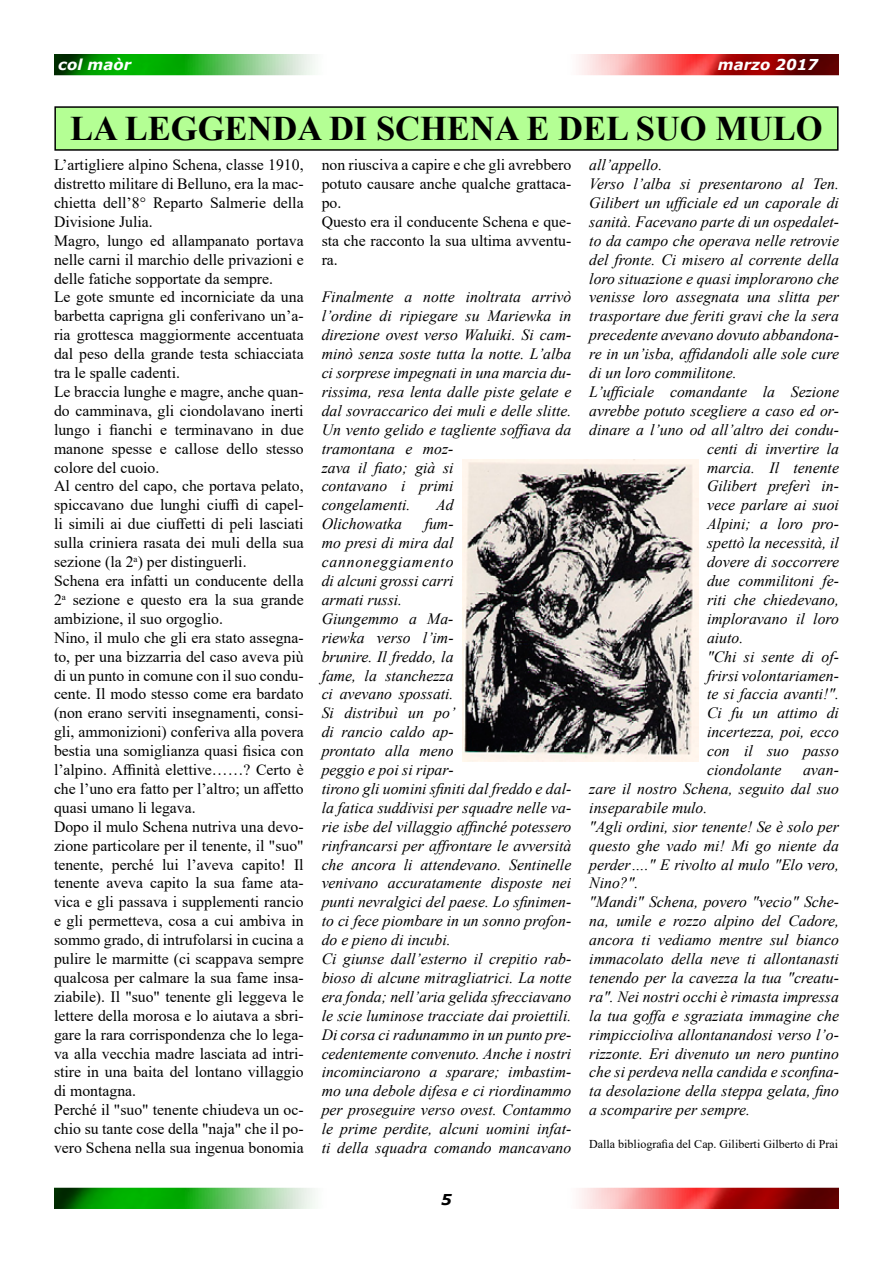
<style>
.page{position:relative;width:893px;height:1263px;background:#fff}
.page>*{position:absolute;margin:0;border:0;box-sizing:border-box;transform-origin:0 0}
.t1{font:700 34.5px "Times New Roman";color:#000}
.t2{font:italic 15.75px/18.9px "Times New Roman";color:#000}
.t3{font:15.75px/18.9px "Times New Roman";color:#000}
.t4{font:italic 700 15px "Verdana";color:#fff}
.t5{font:italic 700 15px "Verdana";color:#000}
.t6{font:12px "Times New Roman";color:#000}
</style>
<div class="page">
<img style="left:54px;top:54px;width:785px;height:21px">
<img style="left:54px;top:1188px;width:785px;height:21px">
<div style="left:55px;top:107px;width:783px;height:43px;background:#b4ff94"></div>
<div style="left:54px;top:106px;width:784px;height:45px;border:2px solid #000"></div>
<img style="left:462px;top:459px;width:237px;height:302px">
<p class="t4" style="left:58px;top:54px;width:75px">col maòr</p>
<p class="t4" style="left:718px;top:54px;width:102px">marzo 2017</p>
<h1 class="t1" style="left:70px;top:103px;width:754px">LA LEGGENDA DI SCHENA E DEL SUO MULO</h1>
<p class="t3" style="left:54px;top:155px;width:251px">L’artigliere alpino Schena, classe 1910, distretto militare di Belluno, era la mac&shy;chietta dell’8° Reparto Salmerie della Divisione Julia.<br>Magro, lungo ed allampanato portava nelle carni il marchio delle privazioni e delle fatiche sopportate da sempre.<br>Le gote smunte ed incorniciate da una barbetta caprigna gli conferivano un’a&shy;ria grottesca maggiormente accentuata dal peso della grande testa schiacciata tra le spalle cadenti.<br>Le braccia lunghe e magre, anche quan&shy;do camminava, gli ciondolavano inerti lungo i fianchi e terminavano in due manone spesse e callose dello stesso colore del cuoio.<br>Al centro del capo, che portava pelato, spiccavano due lunghi ciuffi di capel&shy;li simili ai due ciuffetti di peli lasciati sulla criniera rasata dei muli della sua sezione (la 2<sup>a</sup>) per distinguerli.<br>Schena era infatti un conducente della 2<sup>a</sup> sezione e questo era la sua grande ambizione, il suo orgoglio.<br>Nino, il mulo che gli era stato assegna&shy;to, per una bizzarria del caso aveva più di un punto in comune con il suo condu&shy;cente. Il modo stesso come era bardato (non erano serviti insegnamenti, consi&shy;gli, ammonizioni) conferiva alla povera bestia una somiglianza quasi fisica con l’alpino. Affinità elettive……? Certo è che l’uno era fatto per l’altro; un affetto quasi umano li legava.<br>Dopo il mulo Schena nutriva una devo&shy;zione particolare per il tenente, il "suo" tenente, perché lui l’aveva capito! Il tenente aveva capito la sua fame ata&shy;vica e gli passava i supplementi rancio e gli permetteva, cosa a cui ambiva in sommo grado, di intrufolarsi in cucina a pulire le marmitte (ci scappava sempre qualcosa per calmare la sua fame insa&shy;ziabile). Il "suo" tenente gli leggeva le lettere della morosa e lo aiutava a sbri&shy;gare la rara corrispondenza che lo lega&shy;va alla vecchia madre lasciata ad intri&shy;stire in una baita del lontano villaggio di montagna.<br>Perché il "suo" tenente chiudeva un oc&shy;chio su tante cose della "naja" che il po&shy;vero Schena nella sua ingenua bonomia</p>
<p class="t3" style="left:322px;top:155px;width:251px">non riusciva a capire e che gli avrebbero potuto causare anche qualche grattaca&shy;po.<br>Questo era il conducente Schena e que&shy;sta che racconto la sua ultima avventu&shy;ra.</p>
<p class="t2" style="left:322px;top:287px;width:251px">Finalmente a notte inoltrata arrivò l’ordine di ripiegare su Mariewka in direzione ovest verso Waluiki. Si cam&shy;minò senza soste tutta la notte. L’alba ci sorprese impegnati in una marcia du&shy;rissima, resa lenta dalle piste gelate e dal sovraccarico dei muli e delle slitte.<br>Un vento gelido e tagliente soffiava da tramontana e moz-<br>zava il fiato; già si<br>contavano i primi<br>congelamenti.</p>
<p class="t2" style="left:436px;top:495px;width:19px">Ad</p>
<p class="t2" style="left:322px;top:514px;width:251px;text-indent:103px">fum-<br>mo presi di mira dal cannoneggiamento<br>di alcuni grossi carri<br>armati russi.<br>Giungemmo a Ma-<br>riewka verso l’im-<br>brunire. Il freddo, la<br>fame, la stanchezza<br>ci avevano spossati.<br>Si distribuì un po’<br>di rancio caldo ap-<br>prontato alla meno<br>peggio e poi si ripar-<br>tirono gli uomini sfiniti dal freddo e dal&shy;la fatica suddivisi per squadre nelle va&shy;rie isbe del villaggio affinché potessero rinfrancarsi per affrontare le avversità che ancora li attendevano. Sentinelle venivano accuratamente disposte nei punti nevralgici del paese. Lo sfinimen&shy;to ci fece piombare in un sonno profon&shy;do e pieno di incubi.<br>Ci giunse dall’esterno il crepitio rab&shy;bioso di alcune mitragliatrici. La notte era fonda; nell’aria gelida sfrecciavano le scie luminose tracciate dai proiettili.<br>Di corsa ci radunammo in un punto pre&shy;cedentemente convenuto. Anche i nostri incominciarono a sparare; imbastim&shy;mo una debole difesa e ci riordinammo per proseguire verso ovest. Contammo le prime perdite, alcuni uomini infat&shy;ti della squadra comando mancavano</p>
<p class="t2" style="left:322px;top:514px;width:82px">Olichowatka</p>
<p class="t5" style="left:441px;top:1188px;width:12px">5</p>
<p class="t2" style="left:589px;top:155px;width:75px">all’appello.</p>
<p class="t2" style="left:589px;top:174px;width:251px">Verso l’alba si presentarono al Ten.</p>
<p class="t2" style="left:589px;top:193px;width:251px">Gilibert un ufficiale ed un caporale di</p>
<p class="t2" style="left:589px;top:212px;width:251px">sanità. Facevano parte di un ospedalet-</p>
<p class="t2" style="left:589px;top:231px;width:251px">to da campo che operava nelle retrovie</p>
<p class="t2" style="left:589px;top:250px;width:251px">del fronte. Ci misero al corrente della</p>
<p class="t2" style="left:589px;top:268px;width:251px">loro situazione e quasi implorarono che</p>
<p class="t2" style="left:589px;top:287px;width:251px">venisse loro assegnata una slitta per</p>
<p class="t2" style="left:589px;top:306px;width:251px">trasportare due feriti gravi che la sera</p>
<p class="t2" style="left:589px;top:325px;width:251px">precedente avevano dovuto abbandona-</p>
<p class="t2" style="left:589px;top:344px;width:251px">re in un’isba, affidandoli alle sole cure</p>
<p class="t2" style="left:589px;top:363px;width:149px">di un loro commilitone.</p>
<p class="t2" style="left:589px;top:382px;width:251px">L’ufficiale comandante la Sezione</p>
<p class="t2" style="left:589px;top:401px;width:251px">avrebbe potuto scegliere a caso ed or-</p>
<p class="t2" style="left:589px;top:420px;width:251px">dinare a l’uno od all’altro dei condu-</p>
<p class="t2" style="left:707px;top:439px;width:133px">centi di invertire la</p>
<p class="t2" style="left:707px;top:457px;width:133px">marcia. Il tenente</p>
<p class="t2" style="left:707px;top:476px;width:133px">Gilibert preferì in-</p>
<p class="t2" style="left:707px;top:495px;width:133px">vece parlare ai suoi</p>
<p class="t2" style="left:707px;top:514px;width:133px">Alpini; a loro pro-</p>
<p class="t2" style="left:707px;top:533px;width:133px">spettò la necessità, il</p>
<p class="t2" style="left:707px;top:552px;width:133px">dovere di soccorrere</p>
<p class="t2" style="left:707px;top:571px;width:133px">due commilitoni fe-</p>
<p class="t2" style="left:707px;top:590px;width:133px">riti che chiedevano,</p>
<p class="t2" style="left:707px;top:609px;width:133px">imploravano il loro</p>
<p class="t2" style="left:707px;top:628px;width:38px">aiuto.</p>
<p class="t2" style="left:707px;top:646px;width:133px">"Chi si sente di of-</p>
<p class="t2" style="left:707px;top:665px;width:133px">frirsi volontariamen-</p>
<p class="t2" style="left:707px;top:684px;width:133px">te si faccia avanti!".</p>
<p class="t2" style="left:707px;top:703px;width:133px">Ci fu un attimo di</p>
<p class="t2" style="left:707px;top:722px;width:133px">incertezza, poi, ecco</p>
<p class="t2" style="left:707px;top:741px;width:133px">con il suo passo</p>
<p class="t2" style="left:707px;top:760px;width:76px">ciondolante</p>
<p class="t2" style="left:589px;top:760px;width:251px;text-indent:214px">avan&shy;zare il nostro Schena, seguito dal suo inseparabile mulo.<br>"Agli ordini, sior tenente! Se è solo per questo ghe vado mi! Mi go niente da perder…." E rivolto al mulo "Elo vero, Nino?".<br>"Mandi" Schena, povero "vecio" Sche&shy;na, umile e rozzo alpino del Cadore, ancora ti vediamo mentre sul bianco immacolato della neve ti allontanasti tenendo per la cavezza la tua "creatu&shy;ra". Nei nostri occhi è rimasta impressa la tua goffa e sgraziata immagine che rimpiccioliva allontanandosi verso l’o&shy;rizzonte. Eri divenuto un nero puntino che si perdeva nella candida e sconfina&shy;ta desolazione della steppa gelata, fino a scomparire per sempre.</p>
<p class="t6" style="left:589px;top:1135px;width:250px">Dalla bibliografia del Cap. Giliberti Gilberto di Prai</p>
</div>
